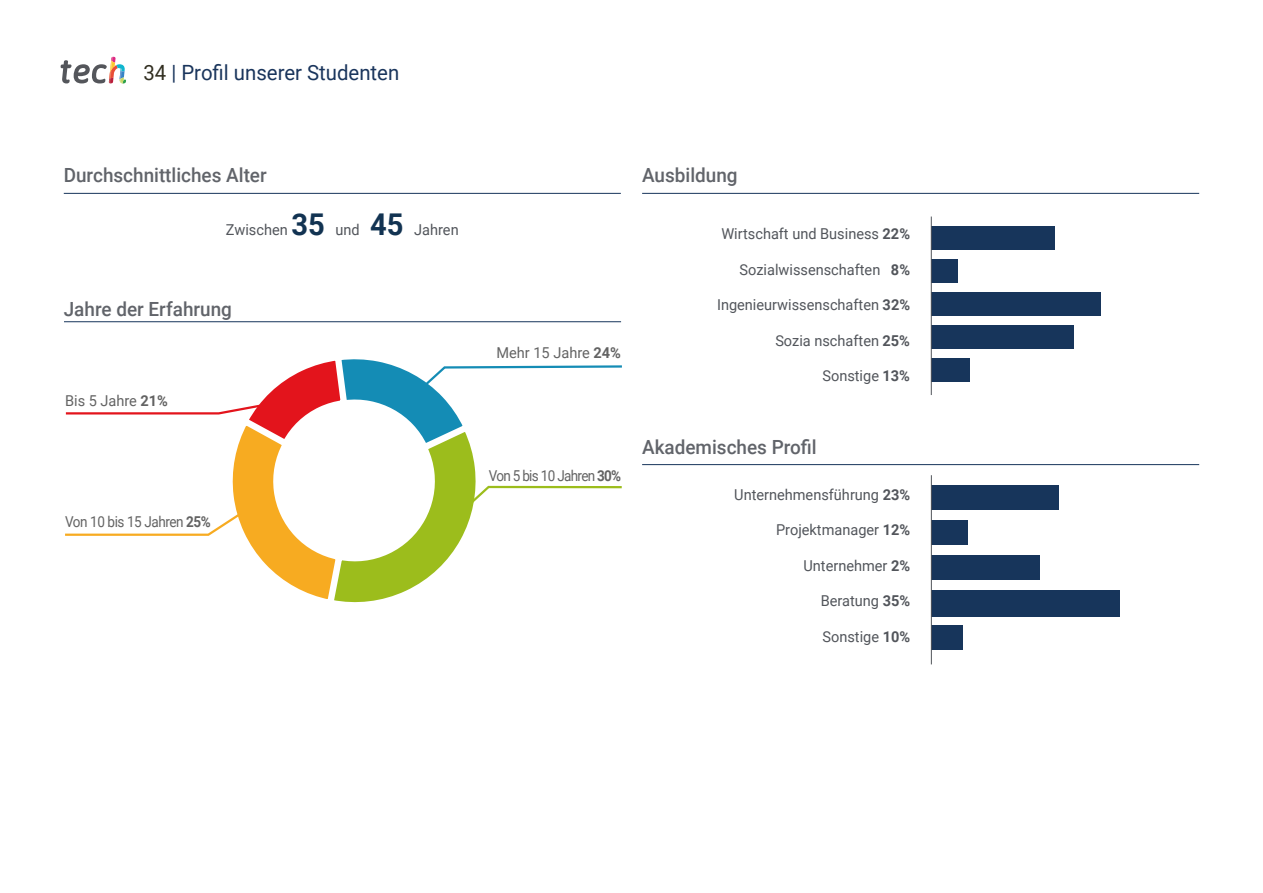
<style>
.page{position:relative;width:1263px;height:893px;background:#fff}
.page>*{position:absolute;margin:0;border:0;box-sizing:border-box;transform-origin:0 0}
.t1{font:21px "Roboto";color:#1a355c}
.t2{font:500 19.5px "Roboto";color:#61646a}
.t3{font:15px "Roboto";color:#52555b}
.t4{font:15px "Roboto";color:#636363}
.t5{font:15px "Roboto";letter-spacing:-.03em;color:#636363;scale:.9 1}
.t6{font:15px "Roboto";letter-spacing:-.05em;color:#636363;scale:.9 1}
.s1{color:#312e20}
.s2{font-weight:700;font-size:30px;color:#123352}
.s3{font-weight:700}
</style>
<div class="page">
<hr style="left:64px;top:193px;width:557px;height:1px;background:#17355b">
<hr style="left:64px;top:321px;width:557px;height:1px;background:#17355b">
<hr style="left:642px;top:464px;width:557px;height:1px;background:#17355b">
<div style="left:931px;top:485px;width:128px;height:25px;background:#17355b"></div>
<div style="left:931px;top:520px;width:36px;height:25px;background:#17355b"></div>
<div style="left:931px;top:555px;width:109px;height:25px;background:#17355b"></div>
<div style="left:931px;top:590px;width:188px;height:27px;background:#17355b"></div>
<div style="left:931px;top:625px;width:32px;height:24px;background:#17355b"></div>
<hr style="left:931px;top:475px;width:1px;height:189px;background:#52555b">
<hr style="left:642px;top:193px;width:557px;height:1px;background:#17355b">
<div style="left:931px;top:226px;width:123px;height:24px;background:#17355b"></div>
<div style="left:931px;top:259px;width:27px;height:24px;background:#17355b"></div>
<div style="left:931px;top:293px;width:169px;height:23px;background:#17355b"></div>
<div style="left:931px;top:325px;width:143px;height:24px;background:#17355b"></div>
<div style="left:931px;top:358px;width:38px;height:24px;background:#17355b"></div>
<hr style="left:931px;top:217px;width:1px;height:178px;background:#52555b">
<svg style="left:61px;top:57px;width:65px;height:27px"></svg>
<svg style="left:65px;top:359px;width:557px;height:244px"></svg>
<h1 class="t1" style="left:144px;top:57px;width:257px"><span class="s1">34</span> | Profil unserer Studenten</h1>
<h2 class="t2" style="left:64px;top:161px;width:204px">Durchschnittliches Alter</h2>
<p class="t3" style="left:226px;top:219px;width:234px">Zwischen <span class="s2">35</span> und <span class="s2">45</span> Jahren</p>
<h2 class="t2" style="left:64px;top:295px;width:170px">Jahre der Erfahrung</h2>
<p class="t4" style="left:65px;top:390px;width:104px">Bis 5 Jahre <span class="s3">21%</span></p>
<p class="t5" style="left:65px;top:511px;width:163px">Von 10 bis 15 Jahren <span class="s3">25%</span></p>
<p class="t4" style="left:496px;top:342px;width:126px">Mehr 15 Jahre <span class="s3">24%</span></p>
<h2 class="t2" style="left:642px;top:161px;width:97px">Ausbildung</h2>
<p class="t3" style="left:721px;top:224px;width:190px">Wirtschaft und Business <span class="s3">22%</span></p>
<p class="t3" style="left:739px;top:259px;width:172px">Sozialwissenschaften <span class="s3">8%</span></p>
<p class="t3" style="left:717px;top:295px;width:195px">Ingenieurwissenschaften <span class="s3">32%</span></p>
<p class="t3" style="left:775px;top:330px;width:136px">Sozia nschaften <span class="s3">25%</span></p>
<p class="t3" style="left:822px;top:366px;width:89px">Sonstige <span class="s3">13%</span></p>
<p class="t6" style="left:489px;top:465px;width:149px">Von 5 bis 10 Jahren <span class="s3">30%</span></p>
<h2 class="t2" style="left:642px;top:433px;width:176px">Akademisches Profil</h2>
<p class="t3" style="left:734px;top:484px;width:177px">Unternehmensführung <span class="s3">23%</span></p>
<p class="t3" style="left:776px;top:520px;width:135px">Projektmanager <span class="s3">12%</span></p>
<p class="t3" style="left:803px;top:555px;width:108px">Unternehmer <span class="s3">2%</span></p>
<p class="t3" style="left:821px;top:591px;width:91px">Beratung <span class="s3">35%</span></p>
<p class="t3" style="left:822px;top:626px;width:89px">Sonstige <span class="s3">10%</span></p>
</div>
